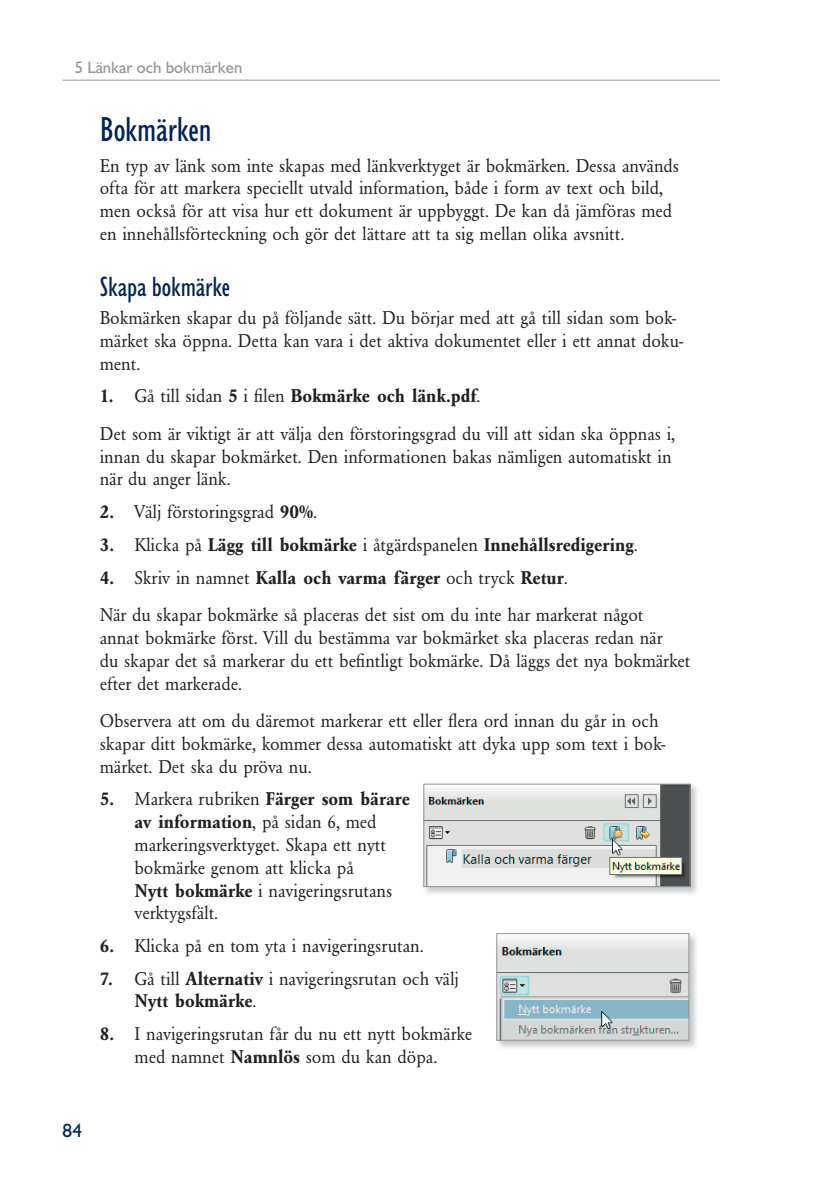
<style>
.page{position:relative;width:821px;height:1203px;background:#fff}
.page>*{position:absolute;margin:0;border:0;box-sizing:border-box;transform-origin:0 0}
.t1{font:condensed 35px "Humanist 521 BT";letter-spacing:-.01em;color:#002359}
.t2{font:condensed 28px "Humanist 521 BT";letter-spacing:-.005em;color:#002359}
.t3{font:19.25px/22.8px "URW Garamond T Regu Narr";color:#231f20}
.t4{font:19.25px/22.8px "URW Garamond T Bold Narr";color:#231f20;text-align:center}
.t5{font:19.25px "Humanist 521 BT";color:#002359}
.t6{font:16.62px "Humanist 521 BT";color:#939598}
.s1{font-family:"URW Garamond T Regu Narr"}
.s2{font-family:"URW Garamond T Bold Narr"}
</style>
<div class="page">
<hr style="left:62px;top:80px;width:658px;height:1px;background:#939598">
<img style="left:423px;top:783px;width:275px;height:111px">
<img style="left:425px;top:785px;width:263px;height:99px">
<div style="left:423px;top:783px;width:267px;height:103px;border:1px solid #939598"></div>
<img style="left:496px;top:933px;width:201px;height:115px">
<img style="left:498px;top:935px;width:189px;height:103px">
<div style="left:496px;top:933px;width:193px;height:107px;border:1px solid #939598"></div>
<p class="t6" style="left:75px;top:57px;width:169px">5 Länkar och bokmärken</p>
<h1 class="t1" style="left:100px;top:109px;width:113px">Bokmärken</h1>
<p class="t3" style="left:100px;top:154px;width:580px">En typ av länk som inte skapas med länk verk ty get är bokmärken. Dessa används ofta för att markera speciellt utvald information, både i form av text och bild, men också för att visa hur ett dokument är uppbyggt. De kan då jämföras med en innehållsförteckning och gör det lättare att ta sig mellan olika avsnitt.</p>
<h2 class="t2" style="left:100px;top:270px;width:132px">Skapa bokmärke</h2>
<p class="t3" style="left:100px;top:306px;width:585px">Bokmärken skapar du på följande sätt. Du börjar med att gå till sidan som bok&shy;märket ska öppna. Detta kan vara i det aktiva do ku men tet eller i ett annat doku&shy;ment.</p>
<p class="t4" style="left:100px;top:384px;width:382px">1. <span class="s1">Gå till sidan</span> 5 <span class="s1">i filen</span> Bokmärke och länk.pdf<span class="s1">.</span></p>
<p class="t3" style="left:100px;top:422px;width:577px">Det som är viktigt är att välja den förstoringsgrad du vill att sidan ska öppnas i, innan du skapar bokmärket. Den informationen bakas nämligen automatiskt in när du anger länk.</p>
<p class="t3" style="left:100px;top:500px;width:219px"><span class="s2">2.</span> Välj förstoringsgrad <span class="s2">90%</span>.</p>
<p class="t4" style="left:100px;top:533px;width:539px">3. <span class="s1">Klicka på</span> Lägg till bokmärke <span class="s1">i åtgärdspanelen</span> Innehållsredigering<span class="s1">.</span></p>
<p class="t4" style="left:100px;top:566px;width:469px">4. <span class="s1">Skriv in namnet</span> Kalla och varma färger <span class="s1">och tryck</span> Retur<span class="s1">.</span></p>
<p class="t3" style="left:100px;top:603px;width:592px">När du skapar bokmärke så placeras det sist om du inte har markerat något<br>annat bokmärke först. Vill du bestämma var bokmärket ska placeras redan när<br>du skapar det så markerar du ett befintligt bokmärke. Då läggs det nya bokmärket efter det markerade.</p>
<p class="t3" style="left:100px;top:709px;width:567px">Observera att om du dä re mot mar ke rar ett eller flera ord innan du går in och skapar ditt bok mär ke, kommer dessa au to ma tiskt att dyka upp som text i bok&shy;mär ket. Det ska du pröva nu.</p>
<p class="t4" style="left:100px;top:787px;width:312px">5. <span class="s1">Markera rubriken</span> Färger som bärare av information<span class="s1">, på sidan 6, med</span></p>
<p class="t3" style="left:134px;top:833px;width:259px">markeringsverktyget. Skapa ett nytt bokmärke genom att klicka på<br><span class="s2">Nytt bokmärke</span> i navigeringsrutans verktygsfält.</p>
<p class="t3" style="left:100px;top:934px;width:325px"><span class="s2">6.</span> Klicka på en tom yta i navigeringsrutan.</p>
<p class="t3" style="left:100px;top:966px;width:360px"><span class="s2">7.</span> Gå till <span class="s2">Alternativ</span> i navigeringsrutan och välj</p>
<p class="t4" style="left:134px;top:989px;width:123px">Nytt bokmärke<span class="s1">.</span></p>
<p class="t3" style="left:100px;top:1022px;width:374px;text-align:center"><span class="s2">8.</span> I navigeringsrutan får du nu ett nytt bok mär ke med namnet <span class="s2">Namnlös</span> som du kan döpa.</p>
<p class="t5" style="left:62px;top:1118px;width:21px">84</p>
</div>
